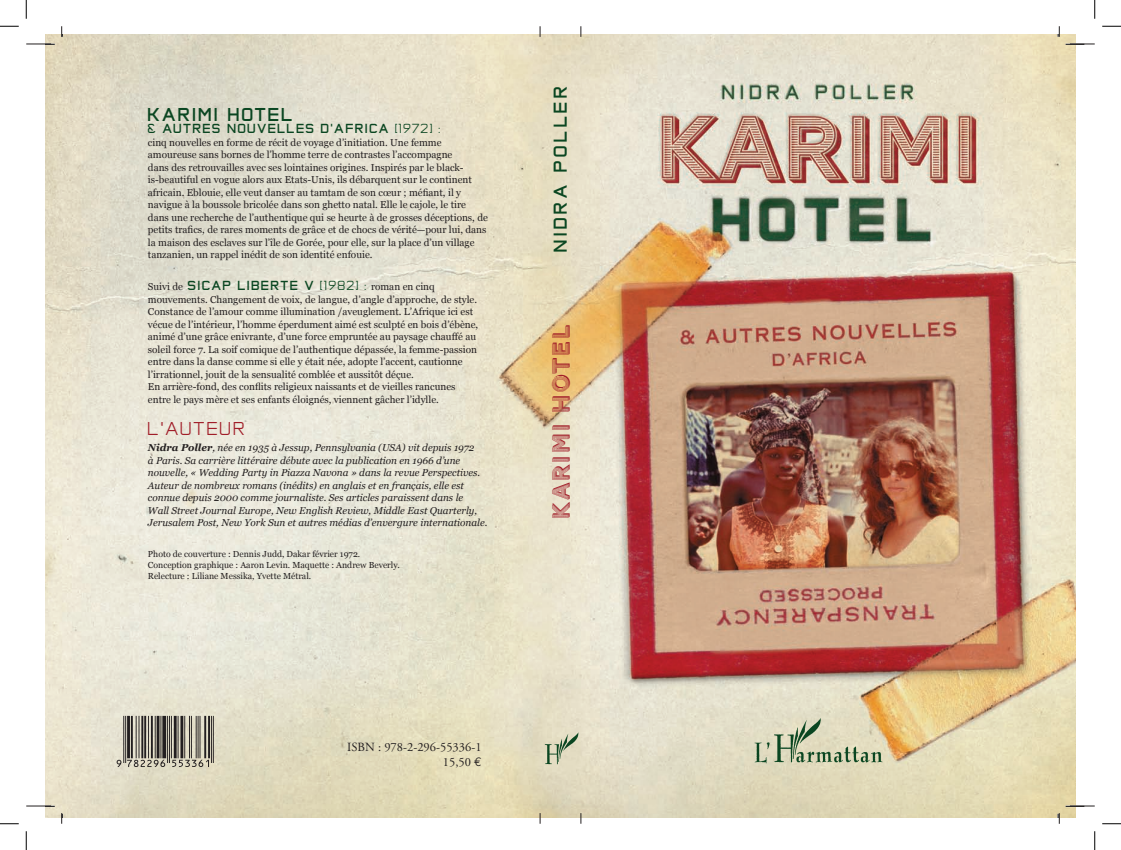
<style>
.page{position:relative;width:1121px;height:850px;background:#fff}
.page>*{position:absolute;margin:0;border:0;box-sizing:border-box;transform-origin:0 0}
.t1{font:23.75px "AW Conqueror Carved";letter-spacing:.095em;color:#a11e29}
.t2{font:700 21.25px "Paz";letter-spacing:.195em;color:#0a4621}
.t3{font:700 21.25px "Paz";letter-spacing:.135em;color:#0a4621}
.t4{font:300 21.25px "Paz";letter-spacing:.135em;color:#a11e29}
.t5{font:700 15px "Paz";letter-spacing:.135em;color:#0a4621}
.t6{font:12.5px/15px "Adobe Garamond";color:#231f20;text-align:right}
.t7{font:10px/12.5px "Georgia";color:#231f20}
.t8{font:italic 10px/12.5px "Georgia";color:#231f20}
.t9{font:8.75px/11.2px "Georgia";color:#231f20}
.s1{font-weight:300}
.s2{font-family:"Paz";font-weight:700;font-size:15px;color:#0a4621}
.s3{font-family:"Paz";font-weight:300;font-size:15px;color:#0a4621}
.s4{font-weight:700}
.s5{font-family:"Euro Mono"}
</style>
<div class="page">
<img style="left:46px;top:35px;width:1011px;height:783px">
<img style="left:754px;top:717px;width:130px;height:47px">
<img style="left:544px;top:733px;width:34px;height:31px">
<svg style="left:26px;top:43px;width:29px;height:2px"></svg>
<svg style="left:26px;top:805px;width:29px;height:2px"></svg>
<svg style="left:61px;top:26px;width:2px;height:797px"></svg>
<svg style="left:1057px;top:26px;width:38px;height:798px"></svg>
<svg style="left:540px;top:26px;width:2px;height:797px"></svg>
<svg style="left:579px;top:26px;width:3px;height:797px"></svg>
<svg style="left:117px;top:716px;width:97px;height:51px"></svg>
<svg style="left:0;top:25px;width:19px;height:2px"></svg>
<svg style="left:1102px;top:25px;width:19px;height:2px"></svg>
<svg style="left:0;top:823px;width:19px;height:1px"></svg>
<svg style="left:1102px;top:823px;width:19px;height:1px"></svg>
<svg style="left:25px;top:0;width:2px;height:19px"></svg>
<svg style="left:25px;top:831px;width:2px;height:19px"></svg>
<svg style="left:1094px;top:0;width:1px;height:19px"></svg>
<svg style="left:1094px;top:831px;width:1px;height:19px"></svg>
<h2 class="t3" style="left:148px;top:103px;width:146px">KARIMI HOTEL</h2>
<h3 class="t5" style="left:148px;top:121px;width:294px">&amp; AUTRES NOUVELLES D’AFRICA <span class="s1">[1972] :</span></h3>
<p class="t7" style="left:148px;top:136px;width:341px">cinq nouvelles en forme de récit de voyage d’initiation. Une femme amoureuse sans bornes de l’homme terre de contrastes l’accompagne<br>dans des retrouvailles avec ses lointaines origines. Inspirés par le black&shy;is-beautiful en vogue alors aux Etats-Unis, ils débarquent sur le continent africain. Eblouie, elle veut danser au tamtam de son cœur ; méfiant, il y navigue à la boussole bricolée dans son ghetto natal. Elle le cajole, le tire dans une recherche de l’authentique qui se heurte à de grosses déceptions, de petits trafics, de rares moments de grâce et de chocs de vérité—pour lui, dans la maison des esclaves sur l’île de Gorée, pour elle, sur la place d’un village tanzanien, un rappel inédit de son identité enfouie.</p>
<p class="t7" style="left:148px;top:281px;width:332px">Suivi de <span class="s2">SICAP LIBERTÉ V</span> <span class="s3">[1982] :</span> roman en cinq mouvements. Changement de voix, de langue, d’angle d’approche, de style.<br>Constance de l’amour comme illumination /aveuglement. L’Afrique ici est vécue de l’intérieur, l’homme éperdument aimé est sculpté en bois d’ébène, animé d’une grâce enivrante, d’une force empruntée au paysage chauffé au soleil force 7. La soif comique de l’authentique dépassée, la femme-passion entre dans la danse comme si elle y était née, adopte l’accent, cautionne l’irrationnel, jouit de la sensualité comblée et aussitôt déçue.<br>En arrière-fond, des conflits religieux naissants et de vieilles rancunes entre le pays mère et ses enfants éloignés, viennent gâcher l’idylle.</p>
<h2 class="t4" style="left:148px;top:418px;width:98px">L’AUTEUR</h2>
<p class="t8" style="left:148px;top:441px;width:341px"><span class="s4">Nidra Poller</span>, née en 1935 à Jessup, Pennsylvania (USA) vit depuis 1972<br>à Paris. Sa carrière littéraire débute avec la publication en 1966 d’une nouvelle, « Wedding Party in Piazza Navona » dans la revue Perspectives.<br>Auteur de nombreux romans (inédits) en anglais et en français, elle est connue depuis 2000 comme journaliste. Ses articles paraissent dans le<br>Wall Street Journal Europe, New English Review, Middle East Quarterly, Jerusalem Post, New York Sun et autres médias d’envergure internationale.</p>
<p class="t9" style="left:148px;top:548px;width:254px">Photo de couverture : Dennis Judd, Dakar février 1972.<br>Conception graphique : Aaron Levin. Maquette : Andrew Beverly.<br>Relecture : Liliane Messika, Yvette Métral.</p>
<h2 class="t2" style="left:549px;top:252px;width:167px;rotate:-90deg">NIDRA POLLER</h2>
<h1 class="t1" style="left:550px;top:520px;width:197px;rotate:-90deg">KARIMI HOTEL</h1>
<p class="t6" style="left:347px;top:740px;width:136px">ISBN : 978-2-296-55336-1<br>15,50 <span class="s5">e</span></p>
</div>
